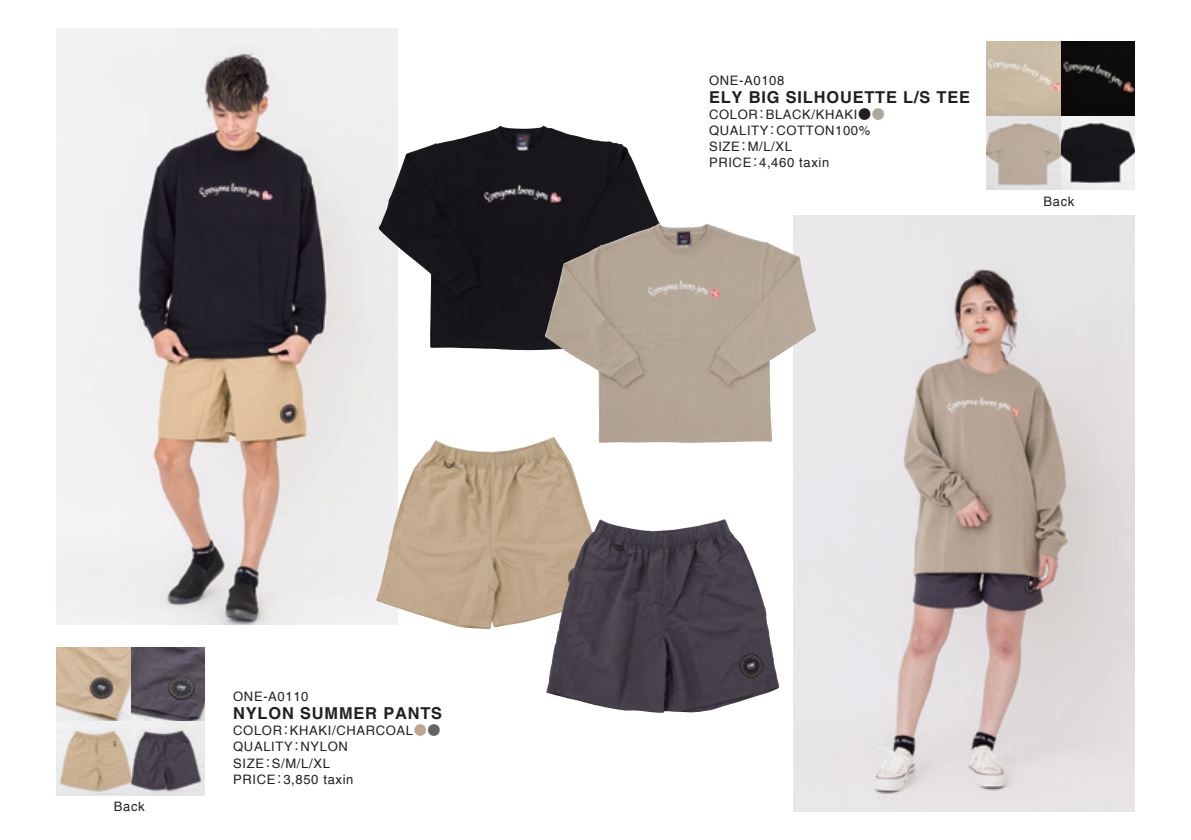
<style>
.page{position:relative;width:1191px;height:840px;background:#fff}
.page>*{position:absolute;margin:0;border:0;box-sizing:border-box;transform-origin:0 0}
.t1{font:700 16.4px "Helvetica";letter-spacing:.05em;color:#231f20}
.t2{font:13px/16px "Helvetica";letter-spacing:.05em;color:#231f20}
.t3{font:13px "Koz Go Pr 6 N";color:#231f20}
.s1{font-family:"Koz Go Pr 6 N";color:#bea88d}
.s2{font-family:"Koz Go Pr 6 N";color:#636366}
.s3{font-family:"Koz Go Pr 6 N"}
.s4{font-family:"Koz Go Pr 6 N";color:#a9aa98}
</style>
<div class="page">
<img style="left:57px;top:647px;width:147px;height:148px">
<img style="left:986px;top:41px;width:148px;height:148px">
<img style="left:57px;top:28px;width:340px;height:596px">
<img style="left:794px;top:215px;width:340px;height:596px">
<img style="left:378px;top:125px;width:282px;height:225px">
<img style="left:544px;top:223px;width:272px;height:219px">
<img style="left:376px;top:436px;width:231px;height:192px">
<img style="left:546px;top:519px;width:233px;height:193px">
<p class="t2" style="left:114px;top:798px;width:32px">Back</p>
<p class="t2" style="left:233px;top:688px;width:77px">ONE A- 0110</p>
<p class="t1" style="left:233px;top:703px;width:210px">NYLON SUMMER PANTS</p>
<p class="t2" style="left:290px;top:722px;width:152px">KHAKI/CHARCOAL<span class="s1">●</span><span class="s2">●</span></p>
<p class="t2" style="left:233px;top:722px;width:50px">COLOR</p>
<p class="t3" style="left:279px;top:723px;width:14px">：</p>
<p class="t2" style="left:272px;top:738px;width:60px;text-indent:-39px">QUALITY<br>S M/ L/ /XL</p>
<p class="t2" style="left:300px;top:738px;width:49px">NYLON</p>
<p class="t3" style="left:290px;top:739px;width:14px">：</p>
<p class="t2" style="left:233px;top:754px;width:32px">SIZE</p>
<p class="t3" style="left:261px;top:755px;width:14px">：</p>
<p class="t2" style="left:233px;top:770px;width:44px">PRICE</p>
<p class="t2" style="left:273px;top:770px;width:82px"><span class="s3">：</span>3,850 taxin</p>
<p class="t2" style="left:709px;top:73px;width:77px">ONE A- 0108</p>
<p class="t1" style="left:709px;top:87px;width:263px">ELY BIG SILHOUETTE L S/ TEE</p>
<p class="t2" style="left:765px;top:107px;width:121px">BLACK/KHAKI<span class="s3">●</span><span class="s4">●</span></p>
<p class="t2" style="left:709px;top:107px;width:50px">COLOR</p>
<p class="t3" style="left:755px;top:107px;width:14px">：</p>
<p class="t2" style="left:747px;top:123px;width:46px;text-indent:-39px">QUALITY<br>M L/ /XL</p>
<p class="t2" style="left:776px;top:123px;width:95px">COTTON100%</p>
<p class="t3" style="left:766px;top:123px;width:14px">：</p>
<p class="t2" style="left:709px;top:139px;width:32px">SIZE</p>
<p class="t3" style="left:737px;top:139px;width:14px">：</p>
<p class="t2" style="left:709px;top:155px;width:44px">PRICE</p>
<p class="t2" style="left:748px;top:155px;width:82px"><span class="s3">：</span>4,460 taxin</p>
<p class="t2" style="left:1043px;top:193px;width:32px">Back</p>
</div>
